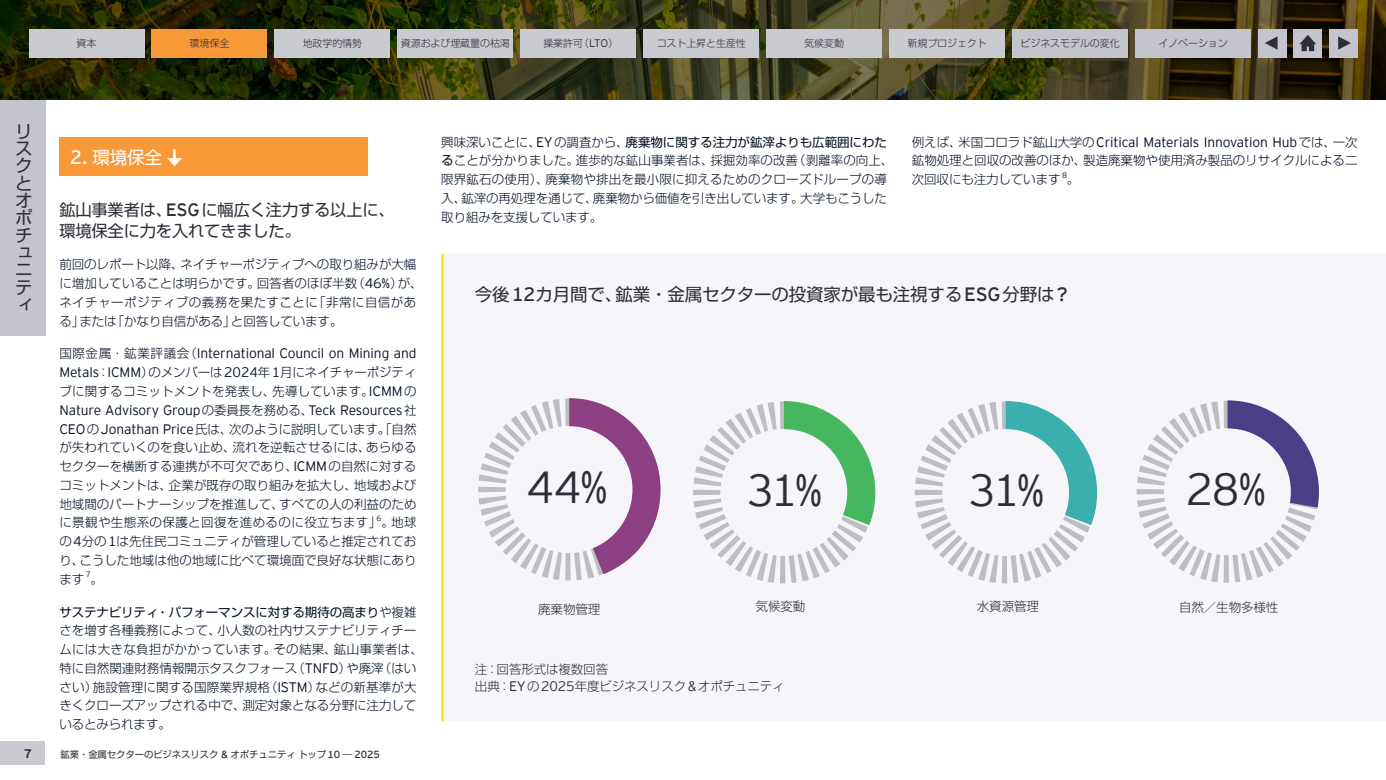
<style>
.page{position:relative;width:1386px;height:780px;background:#fff}
.page>*{position:absolute;margin:0;border:0;box-sizing:border-box;transform-origin:0 0}
.t1{font:300 44.75px "EY Interstate";letter-spacing:-.065em;color:#2e2e38}
.t2{font:17.5px/17.4px "Shin Go Pro";letter-spacing:-.01em;color:#2e2e38}
.t3{font:17.5px "Shin Go Pro";color:#fff}
.t4{font:16.25px/21.2px "Shin Go Pro";letter-spacing:-.01em;color:#2e2e38}
.t5{font:300 13.75px "EY Interstate";letter-spacing:-.01em;color:#081227}
.t6{font:300 12.5px/18.8px "Shin Go Pro";color:#081227}
.t7{font:300 12.5px/18.8px "Shin Go Pro";letter-spacing:.02em;color:#081227}
.t8{font:300 12.5px/17.5px "Shin Go Pro";letter-spacing:-.01em;color:#2d2d38}
.t9{font:300 12.5px "Shin Go Pro";letter-spacing:-.01em;color:#2e2e38}
.t10{font:700 12.5px "EY Interstate";color:#2e2e38}
.t11{font:300 10px "Shin Go Pro";letter-spacing:-.01em;color:#2e2e38}
.t12{font:9.38px "Shin Go Pro";letter-spacing:-.01em;color:#2e2e38}
.t13{font:300 8px "EY Interstate";color:#081227}
.s1{font-family:"EY Interstate";font-size:11px}
.s2{font-family:"EY Interstate";font-size:19.25px}
.s3{font-family:"EY Interstate";font-size:17.88px}
.s4{font-family:"EY Interstate";font-size:13.75px}
.s5{font-family:"Shin Go Pro";font-size:12.5px}
.s6{font-weight:400}
.s7{font-family:"EY Interstate";font-size:10.25px}
</style>
<div class="page">
<svg style="left:0;top:0;width:1385px;height:99px;background:#363513"></svg>
<div style="left:441px;top:254px;width:944px;height:467px;background:#f6f6fa"></div>
<hr style="left:441px;top:254px;width:3px;height:467px;background:#ffe600">
<div style="left:914px;top:401px;width:182px;height:182px;border:28px dashed #bcbec0;border-radius:50%"></div>
<svg style="left:1005px;top:401px;width:92px;height:124px"></svg>
<div style="left:942px;top:429px;width:127px;height:126px;background:#f6f6fa;border-radius:50%"></div>
<div style="left:693px;top:401px;width:182px;height:182px;border:28px dashed #bcbec0;border-radius:50%"></div>
<svg style="left:784px;top:401px;width:91px;height:124px"></svg>
<div style="left:720px;top:429px;width:127px;height:126px;background:#f6f6fa;border-radius:50%"></div>
<div style="left:1136px;top:401px;width:182px;height:181px;border:28px dashed #bcbec0;border-radius:50%"></div>
<svg style="left:1227px;top:400px;width:91px;height:107px"></svg>
<div style="left:1164px;top:428px;width:126px;height:127px;background:#f6f6fa;border-radius:50%"></div>
<div style="left:478px;top:398px;width:182px;height:182px;border:28px dashed #bcbec0;border-radius:50%"></div>
<svg style="left:569px;top:398px;width:91px;height:176px"></svg>
<div style="left:506px;top:426px;width:126px;height:126px;background:#f6f6fa;border-radius:50%"></div>
<div style="left:1258px;top:29px;width:28px;height:28px;background:#c4c4cd"></div>
<svg style="left:1265px;top:36px;width:12px;height:14px"></svg>
<div style="left:1329px;top:29px;width:28px;height:28px;background:#c4c4cd"></div>
<svg style="left:1338px;top:36px;width:12px;height:14px"></svg>
<div style="left:1293px;top:29px;width:29px;height:28px;background:#c4c4cd"></div>
<svg style="left:1299px;top:35px;width:17px;height:16px"></svg>
<div style="left:29px;top:29px;width:115px;height:28px;background:#cacad1"></div>
<div style="left:520px;top:29px;width:116px;height:28px;background:#cacad1"></div>
<div style="left:152px;top:29px;width:115px;height:28px;background:#f89837"></div>
<div style="left:643px;top:29px;width:116px;height:28px;background:#cacad1"></div>
<div style="left:274px;top:29px;width:116px;height:28px;background:#cacad1"></div>
<div style="left:766px;top:29px;width:116px;height:28px;background:#cacad1"></div>
<div style="left:889px;top:29px;width:116px;height:28px;background:#cacad1"></div>
<div style="left:1012px;top:29px;width:116px;height:28px;background:#c4c4cd"></div>
<div style="left:1135px;top:29px;width:115px;height:28px;background:#c4c4cd"></div>
<div style="left:397px;top:29px;width:116px;height:28px;background:#cacad1"></div>
<div style="left:0;top:741px;width:45px;height:24px;background:#cacad1"></div>
<div style="left:59px;top:137px;width:309px;height:39px;background:#f89837"></div>
<svg style="left:167px;top:149px;width:15px;height:17px"></svg>
<div style="left:0;top:100px;width:45px;height:235px;background:#c4c4cd"></div>
<p class="t11" style="left:77px;top:34px;width:21px">資本</p>
<p class="t11" style="left:190px;top:34px;width:41px">環境保全</p>
<p class="t11" style="left:303px;top:34px;width:61px">地政学的情勢</p>
<p class="t11" style="left:401px;top:35px;width:110px">資源および埋蔵量の枯渇</p>
<p class="t11" style="left:543px;top:34px;width:76px">操業許可（<span class="s1">LTO</span>）</p>
<p class="t11" style="left:656px;top:35px;width:91px">コスト上昇と生産性</p>
<p class="t11" style="left:804px;top:35px;width:41px">気候変動</p>
<p class="t11" style="left:907px;top:35px;width:81px">新規プロジェクト</p>
<p class="t11" style="left:1020px;top:35px;width:101px">ビジネスモデルの変化</p>
<p class="t11" style="left:1158px;top:35px;width:71px">イノベーション</p>
<h2 class="t2" style="left:15px;top:120px;width:19px">リスクとオポチュニティ</h2>
<h2 class="t3" style="left:70px;top:143px;width:94px"><span class="s2">2.</span> 環境保全</h2>
<h3 class="t4" style="left:59px;top:197px;width:337px">鉱山事業者は、<span class="s3">ESG</span>に幅広く注力する以上に、環境保全に力を入れてきました。</h3>
<p class="t6" style="left:59px;top:253px;width:365px">前回のレポート以降、ネイチャーポジティブへの取り組みが大幅に増加していることは明らかです。回答者のほぼ半数（<span class="s4">46%</span>）が、ネイチャーポジティブの義務を果たすことに「非常に自信がある」または「かなり自信がある」と回答しています。</p>
<p class="t5" style="left:59px;top:344px;width:359px"><span class="s5">国際金属・鉱業評議会（</span>International Council on Mining and</p>
<p class="t7" style="left:59px;top:361px;width:358px"><span class="s4">Metals</span>：<span class="s4">ICMM</span>）のメンバーは<span class="s4">2024</span>年<span class="s4">1</span>月にネイチャーポジティブに関するコミットメントを発表し、先導しています。<span class="s4">ICMM</span>の</p>
<p class="t5" style="left:59px;top:400px;width:358px">Nature Advisory Group<span class="s5">の委員長を務める、</span>Teck Resources<span class="s5">社</span></p>
<p class="t6" style="left:59px;top:418px;width:359px;text-align:justify"><span class="s4">CEO</span>の<span class="s4">Jonathan Price</span>氏は、次のように説明しています。「自然が失われていくのを食い止め、流れを逆転させるには、あらゆるセクターを横断する連携が不可欠であり、<span class="s4">ICMM</span>の自然に対するコミットメントは、企業が既存の取り組みを拡大し、地域および地域間のパートナーシップを推進して、すべての人の利益のために景観や生態系の保護と回復を進めるのに役立ちます」。地球</p>
<p class="t13" style="left:376px;top:512px;width:6px">6</p>
<p class="t6" style="left:59px;top:530px;width:359px;text-align:justify">の<span class="s4">4</span>分の<span class="s4">1</span>は先住民コミュニティが管理していると推定されており、こうした地域は他の地域に比べて環境面で良好な状態にあります</p>
<p class="t13" style="left:86px;top:569px;width:6px">7</p>
<p class="t6" style="left:91px;top:568px;width:14px">。</p>
<p class="t6" style="left:59px;top:601px;width:365px"><span class="s6">サステナビリティ・パフォーマンスに対する期待の高まり</span>や複雑さを増す各種義務によって、小人数の社内サステナビリティチームには大きな負担がかかっています。その結果、鉱山事業者は、特に自然関連財務情報開示タスクフォース（<span class="s4">TNFD</span>）や廃滓（はいさい）施設管理に関する国際業界規格（<span class="s4">ISTM</span>）などの新基準が大きくクローズアップされる中で、測定対象となる分野に注力しているとみられます。</p>
<p class="t6" style="left:441px;top:131px;width:453px">興味深いことに、<span class="s4">EY</span>の調査から、<span class="s6">廃棄物に関する注力が鉱滓よりも広範囲にわたる</span>ことが分かりました。進歩的な鉱山事業者は、採掘効率の改善（剥離率の向上、限界鉱石の使用）、廃棄物や排出を最小限に抑えるためのクローズドループの導入、鉱滓の再処理を通じて、廃棄物から価値を引き出しています。大学もこうした取り組みを支援しています。</p>
<p class="t5" style="left:912px;top:132px;width:447px"><span class="s5">例えば、米国コロラド鉱山大学の</span>Critical Materials Innovation Hub<span class="s5">では、一次</span></p>
<p class="t6" style="left:912px;top:150px;width:447px">鉱物処理と回収の改善のほか、製造廃棄物や使用済み製品のリサイクルによる二次回収にも注力しています</p>
<p class="t13" style="left:1062px;top:169px;width:6px">8</p>
<p class="t6" style="left:1066px;top:168px;width:14px">。</p>
<h2 class="t2" style="left:475px;top:283px;width:594px">今後<span class="s2">12</span>カ月間で、鉱業・金属セクターの投資家が最も注視する<span class="s2">ESG</span>分野は<span class="s2">?</span></h2>
<h1 class="t1" style="left:526px;top:455px;width:83px">44%</h1>
<h1 class="t1" style="left:746px;top:458px;width:77px">31%</h1>
<h1 class="t1" style="left:968px;top:458px;width:77px">31%</h1>
<h1 class="t1" style="left:1185px;top:457px;width:82px">28%</h1>
<p class="t9" style="left:756px;top:596px;width:51px">気候変動</p>
<p class="t9" style="left:977px;top:596px;width:63px">水資源管理</p>
<p class="t9" style="left:538px;top:599px;width:64px">廃棄物管理</p>
<p class="t9" style="left:1179px;top:596px;width:101px">自然／生物多様性</p>
<p class="t8" style="left:475px;top:658px;width:311px">注：回答形式は複数回答<br>出典：<span class="s4">EY</span>の<span class="s4">2025</span>年度ビジネスリスク<span class="s4">&amp;</span>オポチュニティ</p>
<p class="t10" style="left:24px;top:744px;width:9px">7</p>
<p class="t12" style="left:60px;top:746px;width:321px">鉱業・金属セクターのビジネスリスク <span class="s7">&amp;</span> オポチュニティトップ<span class="s7">10</span> ― <span class="s7">2025</span></p>
</div>
